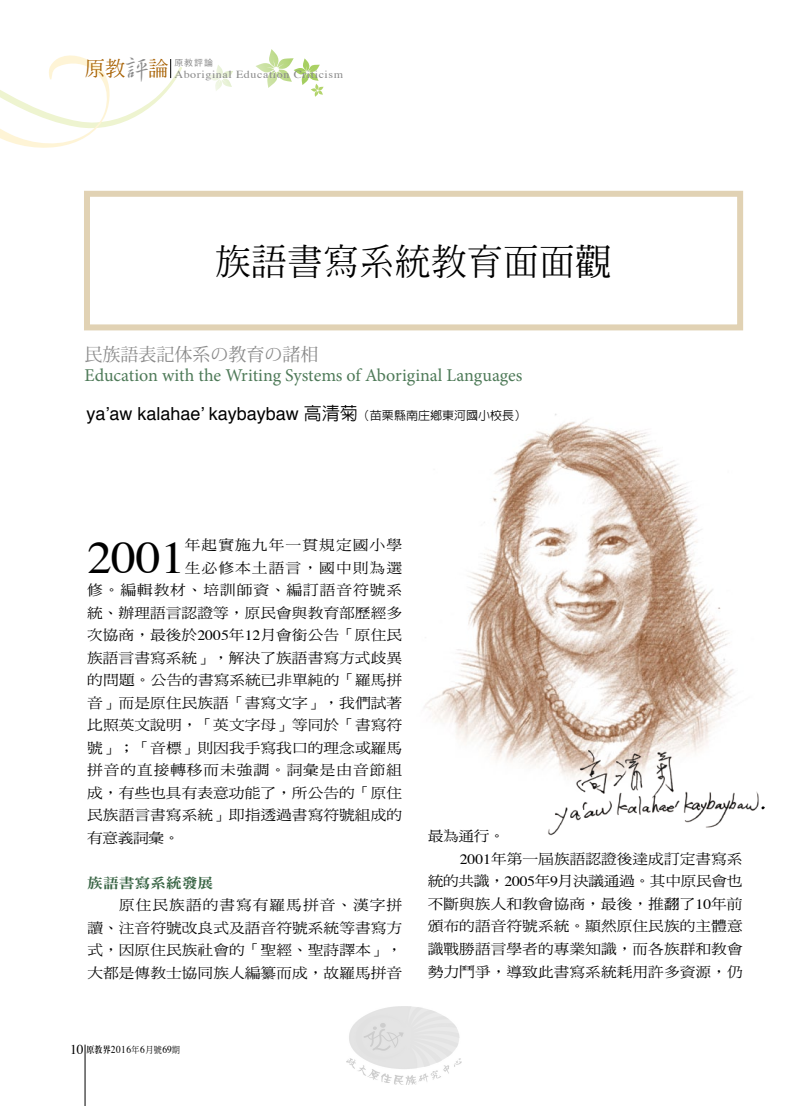
<style>
.page{position:relative;width:808px;height:1106px;background:#fff}
.page>*{position:absolute;margin:0;border:0;box-sizing:border-box;transform-origin:0 0}
.t1{font:44.7px "Times";color:#000;scale:1.11 1}
.t2{font:500 36px "AR Ming B5";color:#000}
.t3{font:18px "Minion Pro";color:#4e7a58}
.t4{font:18px "Helvetica";color:#000}
.t5{font:18px "Koz Min Pro";color:#898989}
.t6{font:14.1px/22.5px "DF Ming Std W5";color:#000;text-align:justify;scale:1.11 1}
.t7{font:14.1px "DF Ming Std W5";letter-spacing:.055em;color:#000;scale:1.11 1}
.t8{font:14.1px "DF Ming Std W5";letter-spacing:.065em;color:#000;scale:1.11 1}
.t9{font:14.1px "DF Ming Std W5";letter-spacing:-.025em;color:#000;scale:1.11 1}
.t10{font:14.1px "DF Ming Std W9";color:#396545;scale:1.11 1}
.t11{font:10.8px "Times";letter-spacing:.05em;color:#898989;scale:1.11 1}
.t12{font:10.5px "Times";letter-spacing:.05em;color:#000;scale:.9 1}
.t13{font:9px "Heisei Kaku Go Std W3";color:#898989}
.s1{font-family:"AR Xing Shu B5";font-weight:500;font-size:27.75px}
.s2{font-family:"AR Hei B5";font-weight:500}
.s3{font-family:"AR Hei B5";font-weight:500;font-size:12px}
.s4{font-family:"Times"}
.s5{font-size:13.5px}
.s6{font-family:"AR Ming B5";font-weight:800;font-size:9px}
.s7{font-family:"DF Ming Std W5";font-size:9px}
</style>
<div class="page">
<svg style="left:256px;top:49px;width:68px;height:48px"></svg>
<svg style="left:208px;top:65px;width:25px;height:26px"></svg>
<hr style="left:85px;top:1044px;width:1px;height:62px;background:#000">
<svg style="left:0;top:55px;width:182px;height:93px"></svg>
<img style="left:424px;top:414px;width:311px;height:351px">
<div style="left:84px;top:191px;width:659px;height:139px;border:6px solid #e1d2b4"></div>
<img style="left:542px;top:742px;width:222px;height:94px">
<svg style="left:761px;top:806px;width:4px;height:3px"></svg>
<img style="left:347px;top:1006px;width:114px;height:78px">
<p class="t11" style="left:85px;top:64px;width:234px"><sup>原教</sup><span class="s1">評</span><sup>論</sup> Aboriginal Education Criticism</p>
<p class="t13" style="left:174px;top:56px;width:40px">原教評論</p>
<h2 class="t2" style="left:215px;top:243px;width:397px">族語書寫系統教育面面觀</h2>
<p class="t5" style="left:84px;top:341px;width:236px">民族語表記体系の教育の諸相</p>
<p class="t3" style="left:84px;top:363px;width:439px">Education with the Writing Systems of Aboriginal Languages</p>
<p class="t4" style="left:86px;top:400px;width:441px">ya’aw kalahae’ kaybaybaw <span class="s2">高清菊</span><span class="s3">（苗栗縣南庄鄉東河國小校長）</span></p>
<h1 class="t1" style="left:87px;top:516px;width:90px">2001</h1>
<p class="t8" style="left:185px;top:537px;width:197px">年起實施九年一貫規定國小學</p>
<p class="t8" style="left:185px;top:560px;width:197px">生必修本土語言，國中則為選</p>
<p class="t7" style="left:87px;top:582px;width:285px">修。編輯教材、培訓師資、編訂語音符號系</p>
<p class="t6" style="left:87px;top:601px;width:285px">統、辦理語言認證等，原民會與教育部歷經多</p>
<p class="t6" style="left:87px;top:624px;width:285px">次協商，最後於<span class="s4">2005</span>年<span class="s4">12</span>月會銜公告「原住民</p>
<p class="t6" style="left:87px;top:646px;width:285px">族語言書寫系統」，解決了族語書寫方式歧異</p>
<p class="t6" style="left:87px;top:669px;width:285px">的問題。公告的書寫系統已非單純的「羅馬拼</p>
<p class="t6" style="left:87px;top:691px;width:285px">音」而是原住民族語「書寫文字」，我們試著</p>
<p class="t6" style="left:87px;top:714px;width:285px">比照英文說明，「英文字母」等同於「書寫符</p>
<p class="t6" style="left:87px;top:736px;width:285px">號」；「音標」則因我手寫我口的理念或羅馬</p>
<p class="t7" style="left:87px;top:762px;width:285px">拼音的直接轉移而未強調。詞彙是由音節組</p>
<p class="t6" style="left:87px;top:781px;width:285px">成，有些也具有表意功能了，所公告的「原住</p>
<p class="t6" style="left:87px;top:803px;width:285px">民族語言書寫系統」即指透過書寫符號組成的</p>
<p class="t6" style="left:87px;top:826px;width:85px">有意義詞彙。</p>
<p class="t10" style="left:87px;top:875px;width:115px">族語書寫系統發展</p>
<p class="t6" style="left:87px;top:894px;width:285px;text-indent:32px">原住民族語的書寫有羅馬拼音、漢字拼讀、注音符號改良式及語音符號系統等書寫方式，因原住民族社會的「聖經、聖詩譯本」，大都是傳教士協同族人編纂而成，故羅馬拼音</p>
<p class="t12" style="left:70px;top:1039px;width:124px"><span class="s5">10</span> <span class="s6">原教界</span>2016<span class="s7">年</span>6<span class="s7">月號</span>69<span class="s7">期</span></p>
<p class="t6" style="left:428px;top:825px;width:71px">最為通行。</p>
<p class="t6" style="left:460px;top:847px;width:256px"><span class="s4">2001</span>年第一屆族語認證後達成訂定書寫系</p>
<p class="t9" style="left:428px;top:873px;width:285px">統的共識，<span class="s4">2005</span>年<span class="s4">9</span>月決議通過。其中原民會也</p>
<p class="t6" style="left:428px;top:892px;width:285px">不斷與族人和教會協商，最後，推翻了<span class="s4">10</span>年前</p>
<p class="t6" style="left:428px;top:915px;width:285px">頒布的語音符號系統。顯然原住民族的主體意</p>
<p class="t6" style="left:428px;top:937px;width:285px">識戰勝語言學者的專業知識，而各族群和教會</p>
<p class="t6" style="left:428px;top:960px;width:285px">勢力鬥爭，導致此書寫系統耗用許多資源，仍</p>
</div>
